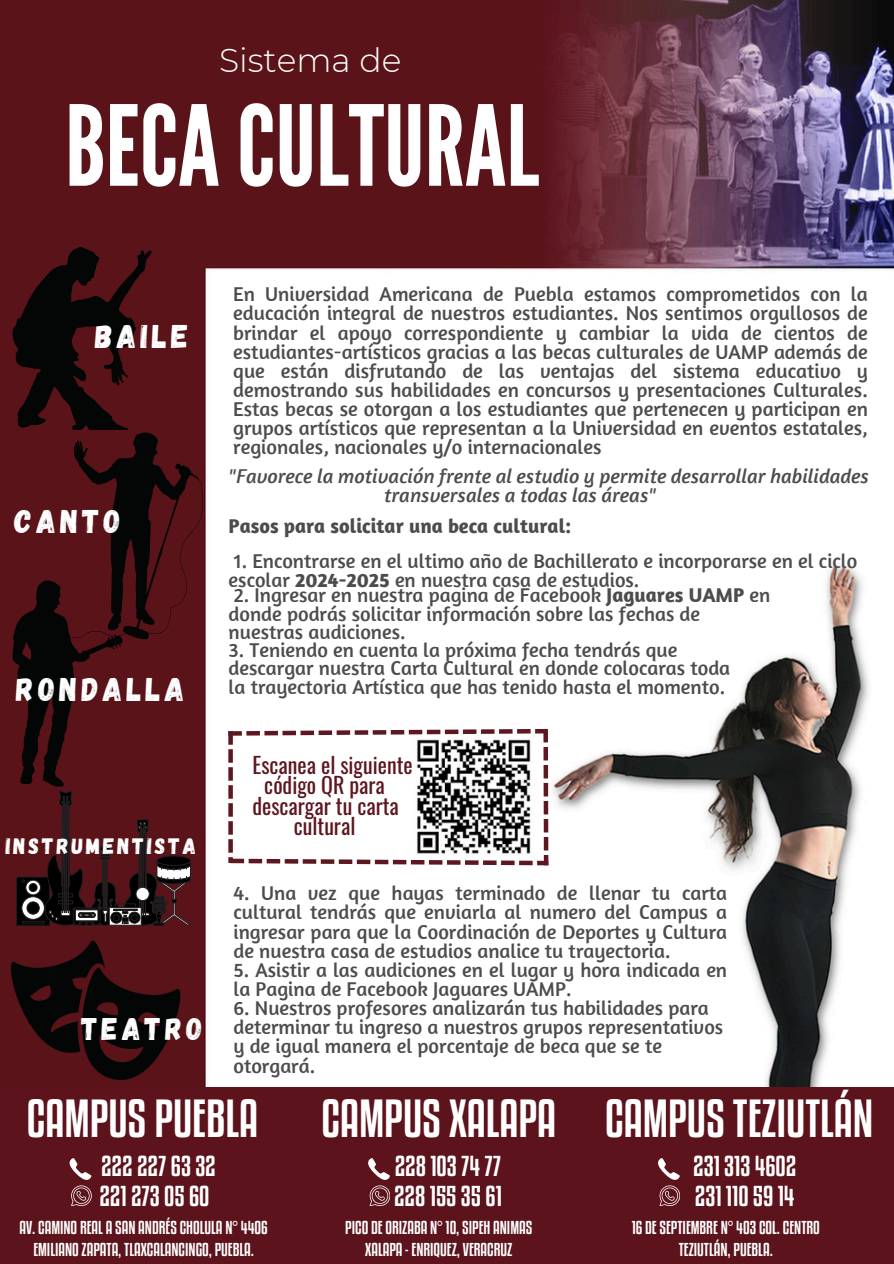
<style>
.page{position:relative;width:894px;height:1264px;background:#fff}
.page>*{position:absolute;margin:0;border:0;box-sizing:border-box;transform-origin:0 0}
.t1{font:111.15px "League Gothic";color:#fff}
.t2{font:47.55px "Kenyan Coffee Rg";color:#fff}
.t3{font:300 33px "Montserrat";color:#fff}
.t4{font:32.7px "Gagalin";letter-spacing:.13em;color:#fff}
.t5{font:31.2px "Gagalin";letter-spacing:.13em;color:#fff}
.t6{font:25.5px "Kenyan Coffee Rg";color:#fff}
.t7{font:22.2px "Gagalin";letter-spacing:.13em;color:#fff}
.t8{font:21.9px "Oswald";color:#5d171f}
.t9{font:20.4px/19.2px "Amaranth";color:#4d4c4c}
.t10{font:italic 20.4px/19.2px "Amaranth";color:#4d4c4c}
.t11{font:700 20.4px "Amaranth";color:#4d4c4c}
.t12{font:16.5px "Kenyan Coffee Rg";color:#fff}
.s1{font-weight:700}
</style>
<div class="page">
<img style="left:0;top:0;width:893px;height:1087px">
<svg style="left:12px;top:247px;width:191px;height:686px;background:#451216"></svg>
<svg style="left:228px;top:729px;width:320px;height:136px"></svg>
<img style="left:413px;top:735px;width:121px;height:122px">
<div style="left:0;top:1087px;width:893px;height:176px;background:#5d131c"></div>
<svg style="left:69px;top:1158px;width:22px;height:47px"></svg>
<svg style="left:368px;top:1158px;width:22px;height:47px"></svg>
<svg style="left:658px;top:1158px;width:21px;height:47px"></svg>
<svg style="left:11px;top:940px;width:169px;height:139px;background:#310d0f"></svg>
<p class="t3" style="left:219px;top:40px;width:184px">Sistema de</p>
<h4 class="t1" style="left:65px;top:82px;width:475px">BECACULTURAL</h4>
<p class="t4" style="left:95px;top:315px;width:95px">baile</p>
<p class="t4" style="left:14px;top:499px;width:108px">CANTO</p>
<p class="t4" style="left:16px;top:668px;width:170px">RONDALLA</p>
<p class="t7" style="left:6px;top:831px;width:192px">INSTRUMENTISTA</p>
<p class="t5" style="left:81px;top:1008px;width:123px">TEATRO</p>
<h1 class="t9" style="left:233px;top:284px;width:636px;text-align:justify">En Universidad Americana de Puebla estamos comprometidos con la educación integral de nuestros estudiantes. Nos sentimos orgullosos de brindar el apoyo correspondiente y cambiar la vida de cientos de estudiantes-artísticos gracias a las becas culturales de UAMP además de que están disfrutando de las ventajas del sistema educativo y demostrando sus habilidades en concursos y presentaciones Culturales.<br>Estas becas se otorgan a los estudiantes que pertenecen y participan en grupos artísticos que representan a la Universidad en eventos estatales, regionales, nacionales y/o internacionales</h1>
<h3 class="t10" style="left:384px;top:465px;width:486px;text-indent:-155px">"Favorece la motivación frente al estudio y permite desarrollar habilidades transversales a todas las áreas"</h3>
<p class="t11" style="left:228px;top:513px;width:344px">Pasos para solicitar una beca cultural:</p>
<p class="t9" style="left:228px;top:550px;width:630px">1. Encontrarse en el ultimo año de Bachillerato e incorporarse en el ciclo escolar <span class="s1">2024-2025</span> en nuestra casa de estudios.</p>
<p class="t9" style="left:234px;top:584px;width:538px">2. Ingresar en nuestra pagina de Facebook <span class="s1">Jaguares UAMP</span> en</p>
<p class="t9" style="left:228px;top:603px;width:473px">donde podrás solicitar información sobre las fechas de</p>
<p class="t9" style="left:228px;top:621px;width:178px">nuestras audiciones.</p>
<p class="t9" style="left:228px;top:639px;width:450px">3. Teniendo en cuenta la próxima fecha tendrás que</p>
<p class="t9" style="left:228px;top:657px;width:503px">descargar nuestra Carta Cultural en donde colocaras toda</p>
<p class="t9" style="left:228px;top:676px;width:498px">la trayectoria Artística que has tenido hasta el momento.</p>
<p class="t8" style="left:252px;top:748px;width:162px">Escanea el siguiente</p>
<p class="t8" style="left:264px;top:768px;width:122px">código QR para</p>
<p class="t8" style="left:252px;top:788px;width:148px">descargar tu carta</p>
<p class="t8" style="left:294px;top:808px;width:63px">cultural</p>
<h3 class="t9" style="left:233px;top:883px;width:495px;text-align:justify">4. Una vez que hayas terminado de llenar tu carta cultural tendrás que enviarla al numero del Campus a ingresar para que la Coordinación de Deportes y Cultura de nuestra casa de estudios analice tu trayectoria.</h3>
<h3 class="t9" style="left:233px;top:959px;width:495px">5. Asistir a las audiciones en el lugar y hora indicada en la Pagina de Facebook Jaguares UAMP.</h3>
<h6 class="t9" style="left:233px;top:997px;width:491px">6. Nuestros profesores analizarán tus habilidades para determinar tu ingreso a nuestros grupos representativos y de igual manera el porcentaje de beca que se te otorgará.</h6>
<p class="t2" style="left:27px;top:1089px;width:233px">CAMPUS PUEBLA</p>
<p class="t6" style="left:101px;top:1150px;width:116px">222 227 63 32</p>
<p class="t6" style="left:99px;top:1180px;width:111px">221 273 05 60</p>
<h2 class="t12" style="left:20px;top:1217px;width:250px">AV. CAMINO REAL A SAN ANDRÉS CHOLULA N° 4406</h2>
<p class="t12" style="left:33px;top:1239px;width:222px">EMILIANO ZAPATA, TLAXCALANCINGO, PUEBLA.</p>
<h5 class="t2" style="left:321px;top:1089px;width:236px">CAMPUS XALAPA</h5>
<h2 class="t6" style="left:394px;top:1150px;width:108px">228 103 74 77</h2>
<h5 class="t6" style="left:394px;top:1180px;width:109px">228 155 35 61</h5>
<p class="t12" style="left:345px;top:1217px;width:188px">PICO DE ORIZABA N° 10, SIPEH ANIMAS</p>
<p class="t12" style="left:365px;top:1239px;width:149px">XALAPA - ENRIQUEZ, VERACRUZ</p>
<p class="t2" style="left:605px;top:1089px;width:269px">CAMPUS TEZIUTLÁN</p>
<p class="t6" style="left:693px;top:1150px;width:105px">231 313 4602</p>
<p class="t6" style="left:694px;top:1180px;width:101px">231 110 59 14</p>
<h5 class="t12" style="left:631px;top:1217px;width:189px">16 DE SEPTIEMBRE N° 403 COL. CENTRO</h5>
<h5 class="t12" style="left:678px;top:1239px;width:96px">TEZIUTLÁN, PUEBLA.</h5>
</div>
